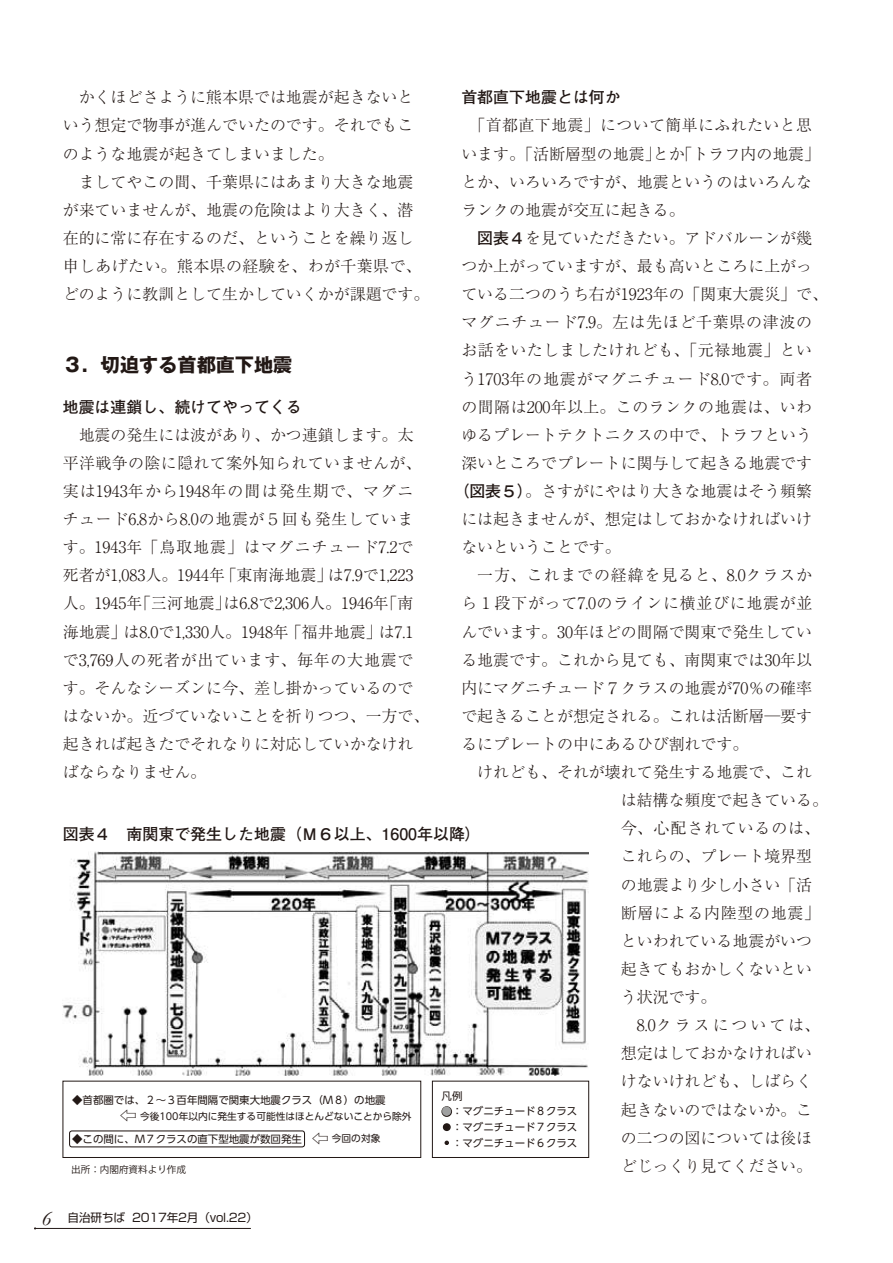
<style>
.page{position:relative;width:893px;height:1263px;background:#fff}
.page>*{position:absolute;margin:0;border:0;box-sizing:border-box;transform-origin:0 0}
.t1{font:700 19.2px "Gothic MB101 Pro";color:#221815}
.t2{font:300 15.9px/28px "Ryumin Pro";color:#221815}
.t3{font:700 15.9px "Futo Go B101 Pro";color:#221815}
.t4{font:300 15.9px "Ryumin Pro";letter-spacing:.055em;color:#221815}
.t5{font:300 15.9px "Ryumin Pro";letter-spacing:.045em;color:#221815}
.t6{font:300 15.9px "Ryumin Pro";letter-spacing:.03em;color:#221815}
.t7{font:300 15.9px "Ryumin Pro";letter-spacing:.025em;color:#221815}
.t8{font:11.7px "Shin Go Pro";letter-spacing:-.02em;color:#221815}
.t9{font:10.5px/15.6px "UD Shin Go Pro";color:#221815}
.t10{font:9.75px "UD Shin Go Pro";color:#221815}
.t11{font:9.6px "Koz Go Pro";color:#221815}
.s1{font-family:"Futo Go B101 Pro";font-weight:700}
.s2{font-size:14.55px}
.s3{font-size:9.75px}
.s4{font-family:"Garamond";font-style:italic;font-size:21.3px}
.s5{font-family:"Ryumin Pro";font-weight:300;color:#9fa0a0}
.s6{font-family:"Ryumin Pro";font-weight:300}
</style>
<div class="page">
<img style="left:63px;top:851px;width:526px;height:225px">
<div style="left:63px;top:1081px;width:358px;height:77px;border:1px solid #221815"></div>
<div style="left:441px;top:1106px;width:11px;height:11px;border:1px solid #221815;border-radius:50%"></div>
<div style="left:443px;top:1123px;width:8px;height:8px;border:1px solid #221815;border-radius:50%"></div>
<svg style="left:445px;top:1140px;width:4px;height:5px"></svg>
<div style="left:432px;top:1081px;width:157px;height:77px;border:1px solid #221815"></div>
<div style="left:69px;top:1130px;width:236px;height:17px;border:1px solid #221815;border-radius:2px"></div>
<hr style="left:35px;top:1228px;width:216px;height:1px;background:#221815">
<p class="t2" style="left:63px;top:82px;width:352px;text-align:justify;text-indent:16px">かくほどさように熊本県では地震が起きないという想定で物事が進んでいたのです。それでもこのような地震が起きてしまいました。</p>
<p class="t2" style="left:63px;top:166px;width:368px;text-indent:16px">ましてやこの間、千葉県にはあまり大きな地震が来ていませんが、地震の危険はより大きく、潜在的に常に存在するのだ、ということを繰り返し申しあげたい。熊本県の経験を、わが千葉県で、どのように教訓として生かしていくかが課題です。</p>
<p class="t1" style="left:63px;top:348px;width:231px">３．切迫する首都直下地震</p>
<p class="t3" style="left:63px;top:394px;width:241px">地震は連鎖し、続けてやってくる</p>
<p class="t2" style="left:63px;top:419px;width:368px;text-indent:16px">地震の発生には波があり、かつ連鎖します。太平洋戦争の陰に隠れて案外知られていませんが、実は1943年から1948年の間は発生期で、マグニチュード6.8から8.0の地震が５回も発生しています。1943年「鳥取地震」はマグニチュード7.2で死者が1,083人。1944年「東南海地震」は7.9で1,223人。1945年「三河地震」は6.8で2,306人。1946年「南海地震」は8.0で1,330人。1948年「福井地震」は7.1で3,769人の死者が出ています、毎年の大地震です。そんなシーズンに今、差し掛かっているのではないか。近づていないことを祈りつつ、一方で、起きれば起きたでそれなりに対応していかなければならなりません。</p>
<p class="t3" style="left:461px;top:85px;width:161px">首都直下地震とは何か</p>
<p class="t2" style="left:461px;top:110px;width:360px;text-indent:8px">「首都直下地震」について簡単にふれたいと思います。「活断層型の地震」とか「トラフ内の地震」とか、いろいろですが、地震というのはいろんなランクの地震が交互に起きる。</p>
<p class="t2" style="left:477px;top:223px;width:336px"><span class="s1">図表４</span>を見ていただきたい。アドバルーンが幾</p>
<p class="t2" style="left:461px;top:251px;width:352px">つか上がっていますが、最も高いところに上がっ</p>
<p class="t2" style="left:461px;top:279px;width:368px">ている二つのうち右が1923年の「関東大震災」で、</p>
<p class="t5" style="left:461px;top:310px;width:352px">マグニチュード7.9。左は先ほど千葉県の津波の</p>
<p class="t7" style="left:461px;top:338px;width:352px">お話をいたしましたけれども、「元禄地震」とい</p>
<p class="t4" style="left:461px;top:366px;width:352px">う1703年の地震がマグニチュード8.0です。両者</p>
<p class="t6" style="left:461px;top:394px;width:352px">の間隔は200年以上。このランクの地震は、いわ</p>
<p class="t2" style="left:461px;top:419px;width:352px">ゆるプレートテクトニクスの中で、トラフという</p>
<p class="t2" style="left:461px;top:448px;width:352px">深いところでプレートに関与して起きる地震です</p>
<p class="t2" style="left:453px;top:476px;width:360px"><span class="s1">（図表５）</span>。さすがにやはり大きな地震はそう頻繁</p>
<p class="t2" style="left:461px;top:504px;width:352px">には起きませんが、想定はしておかなければいけ</p>
<p class="t2" style="left:461px;top:532px;width:161px">ないということです。</p>
<p class="t4" style="left:477px;top:563px;width:336px">一方、これまでの経緯を見ると、8.0クラスか</p>
<p class="t5" style="left:461px;top:591px;width:352px">ら１段下がって7.0のラインに横並びに地震が並</p>
<p class="t2" style="left:461px;top:616px;width:352px">んでいます。30年ほどの間隔で関東で発生してい</p>
<p class="t2" style="left:461px;top:644px;width:352px">る地震です。これから見ても、南関東では30年以</p>
<p class="t2" style="left:461px;top:672px;width:352px">内にマグニチュード７クラスの地震が70％の確率</p>
<p class="t2" style="left:461px;top:701px;width:352px">で起きることが想定される。これは活断層─要す</p>
<p class="t2" style="left:461px;top:729px;width:289px">るにプレートの中にあるひび割れです。</p>
<p class="t2" style="left:477px;top:757px;width:336px">けれども、それが壊れて発生する地震で、これ</p>
<p class="t3" style="left:63px;top:821px;width:420px">図表４　南関東で発生した地震（Ｍ６以上、1600年以降）</p>
<p class="t9" style="left:72px;top:1092px;width:315px">◆首都圏では、２～３百年間隔で関東大地震クラス（Ｍ８）の地震</p>
<p class="t10" style="left:120px;top:1108px;width:293px"><span class="s2">⇦</span> 今後100年以内に発生する可能性はほとんどないことから除外</p>
<p class="t9" style="left:72px;top:1130px;width:310px">◆この間に、Ｍ７クラスの直下型地震が数回発生 <span class="s2">⇦</span> <span class="s3">今回の対象</span></p>
<p class="t11" style="left:71px;top:1163px;width:116px">出所：内閣府資料より作成</p>
<p class="t8" style="left:42px;top:1208px;width:217px"><span class="s4">6</span> 自治研ちば 2017年2月（vol.22）</p>
<p class="t9" style="left:442px;top:1088px;width:137px">凡例<br><span class="s5">◦</span>：マグニチュード８クラス<span class="s6">◦</span>：マグニチュード７クラス<span class="s6">◦</span>：マグニチュード６クラス</p>
<p class="t2" style="left:621px;top:785px;width:209px">は結構な頻度で起きている。今、心配されているのは、これらの、プレート境界型の地震より少し小さい「活断層による内陸型の地震」といわれている地震がいつ起きてもおかしくないという状況です。</p>
<p class="t2" style="left:621px;top:1010px;width:201px;text-indent:16px">8.0クラスについては、想定はしておかなければいけないけれども、しばらく起きないのではないか。この二つの図については後ほどじっくり見てください。</p>
</div>
